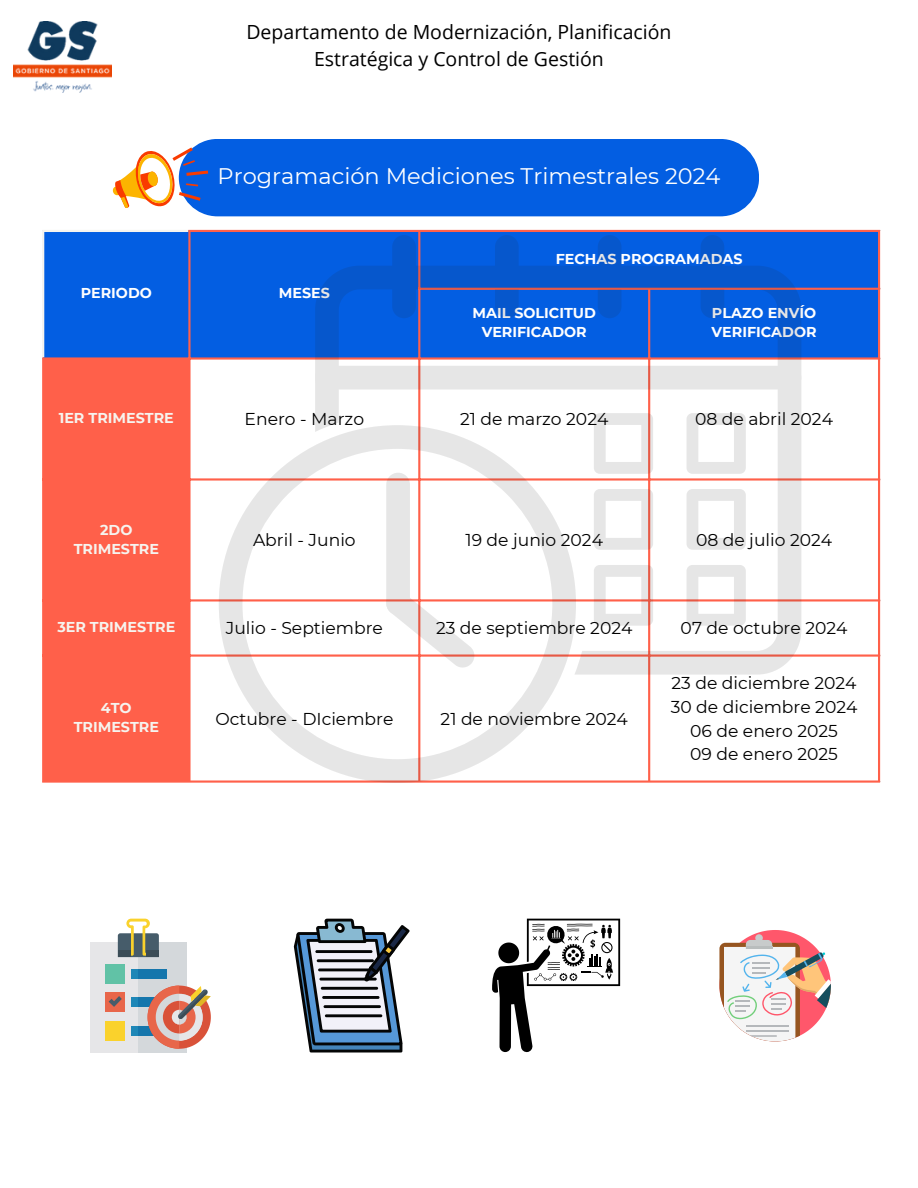
<style>
.page{position:relative;width:918px;height:1188px;background:#fff}
.page>*{position:absolute;margin:0;border:0;box-sizing:border-box;transform-origin:0 0}
.t1{font:22.5px "Montserrat";color:#fff}
.t2{font:19.5px/27px "Open Sans";color:#000;text-align:center}
.t3{font:17.1px "Montserrat";color:#000}
.t4{font:700 14.25px/19.2px "Montserrat";color:#fff;text-align:center}
.t5{font:700 14.25px/19.2px "Montserrat";color:#f6f4ef;text-align:center}
</style>
<div class="page">
<div style="left:44px;top:232px;width:834px;height:125px;background:#035ee2"></div>
<div style="left:44px;top:360px;width:144px;height:420px;background:#ff604a"></div>
<hr style="left:42px;top:232px;width:2px;height:125px;background:#f6f4ef">
<hr style="left:42px;top:230px;width:146px;height:2px;background:#f6f4ef">
<hr style="left:42px;top:360px;width:2px;height:420px;background:#ff604a">
<hr style="left:188px;top:232px;width:3px;height:548px;background:#ff604a">
<hr style="left:418px;top:232px;width:2px;height:548px;background:#ff604a">
<hr style="left:648px;top:290px;width:2px;height:490px;background:#ff604a">
<hr style="left:878px;top:232px;width:2px;height:548px;background:#ff604a">
<hr style="left:188px;top:230px;width:692px;height:2px;background:#ff604a">
<hr style="left:418px;top:288px;width:462px;height:2px;background:#ff604a">
<hr style="left:42px;top:357px;width:838px;height:3px;background:#ff604a">
<hr style="left:42px;top:478px;width:838px;height:3px;background:#ff604a">
<hr style="left:42px;top:599px;width:838px;height:3px;background:#ff604a">
<hr style="left:42px;top:654px;width:838px;height:3px;background:#ff604a">
<hr style="left:42px;top:780px;width:838px;height:3px;background:#ff604a">
<svg style="left:719px;top:930px;width:112px;height:112px"></svg>
<hr style="left:746px;top:947px;width:26px;height:2px;background:#b9bdbd">
<svg style="left:492px;top:919px;width:128px;height:133px"></svg>
<svg style="left:294px;top:919px;width:116px;height:134px"></svg>
<div style="left:90px;top:942px;width:97px;height:111px;background:#e6e6e8"></div>
<div style="left:138px;top:942px;width:49px;height:111px;background:#d4d8db"></div>
<div style="left:106px;top:964px;width:19px;height:19px;background:#61c2a6"></div>
<div style="left:106px;top:992px;width:19px;height:20px;background:#e8664a"></div>
<div style="left:106px;top:1021px;width:19px;height:19px;background:#fad22c"></div>
<div style="left:131px;top:969px;width:35px;height:9px;background:#1e87b7"></div>
<div style="left:131px;top:998px;width:35px;height:9px;background:#1e87b7"></div>
<div style="left:131px;top:1026px;width:35px;height:9px;background:#1e87b7"></div>
<div style="left:138px;top:969px;width:28px;height:9px;background:#1576ac"></div>
<div style="left:138px;top:998px;width:28px;height:9px;background:#1576ac"></div>
<div style="left:138px;top:1026px;width:28px;height:9px;background:#1576ac"></div>
<svg style="left:109px;top:996px;width:13px;height:11px"></svg>
<svg style="left:118px;top:919px;width:41px;height:38px"></svg>
<div style="left:118px;top:951px;width:12px;height:6px;background:#3b4c56"></div>
<div style="left:146px;top:951px;width:13px;height:6px;background:#3b4c56"></div>
<svg style="left:148px;top:986px;width:63px;height:63px"></svg>
<div style="left:179px;top:139px;width:580px;height:77px;background:#035ee2;border-radius:39px"></div>
<svg style="left:112px;top:147px;width:96px;height:61px"></svg>
<svg style="left:315px;top:266px;width:486px;height:409px"></svg>
<div style="left:315px;top:366px;width:486px;height:24px;background:#e6e6e6;border-radius:12px"></div>
<div style="left:392px;top:235px;width:24px;height:83px;background:#0657cc;border-radius:12px"></div>
<div style="left:495px;top:235px;width:24px;height:83px;background:#0657cc;border-radius:12px"></div>
<div style="left:598px;top:235px;width:23px;height:83px;background:#0657cc;border-radius:12px"></div>
<div style="left:701px;top:235px;width:23px;height:83px;background:#0657cc;border-radius:12px"></div>
<svg style="left:219px;top:425px;width:357px;height:358px"></svg>
<svg style="left:687px;top:413px;width:59px;height:61px"></svg>
<svg style="left:594px;top:413px;width:59px;height:61px"></svg>
<svg style="left:687px;top:489px;width:59px;height:61px"></svg>
<svg style="left:594px;top:489px;width:59px;height:61px"></svg>
<svg style="left:687px;top:565px;width:59px;height:61px"></svg>
<svg style="left:594px;top:565px;width:59px;height:61px"></svg>
<div style="left:386px;top:473px;width:24px;height:142px;background:#e6e6e6;border-radius:12px"></div>
<svg style="left:385px;top:590px;width:91px;height:79px"></svg>
<img style="left:13px;top:21px;width:98px;height:71px">
<p class="t2" style="left:246px;top:18px;width:427px">Departamento de Modernización, Planificación<br>Estratégica y Control de Gestión</p>
<p class="t1" style="left:218px;top:162px;width:504px">Programación Mediciones Trimestrales 2024</p>
<p class="t4" style="left:81px;top:284px;width:73px">PERIODO</p>
<p class="t4" style="left:279px;top:284px;width:53px">MESES</p>
<h1 class="t4" style="left:556px;top:249px;width:188px">FECHAS PROGRAMADAS</h1>
<p class="t4" style="left:472px;top:303px;width:125px">MAIL SOLICITUD<br>VERIFICADOR</p>
<p class="t4" style="left:712px;top:303px;width:107px;text-align:left">PLAZO ENVÍO<br>VERIFICADOR</p>
<p class="t5" style="left:59px;top:408px;width:117px">1ER TRIMESTRE</p>
<p class="t3" style="left:245px;top:408px;width:121px">Enero - Marzo</p>
<p class="t3" style="left:460px;top:408px;width:150px">21 de marzo 2024</p>
<p class="t3" style="left:695px;top:408px;width:139px">08 de abril 2024</p>
<p class="t5" style="left:74px;top:520px;width:87px">2DO<br>TRIMESTRE</p>
<p class="t3" style="left:253px;top:529px;width:104px">Abril - Junio</p>
<p class="t3" style="left:465px;top:529px;width:139px">19 de junio 2024</p>
<p class="t3" style="left:696px;top:529px;width:138px">08 de julio 2024</p>
<p class="t5" style="left:57px;top:617px;width:119px">3ER TRIMESTRE</p>
<p class="t3" style="left:226px;top:618px;width:159px">Julio - Septiembre</p>
<p class="t3" style="left:436px;top:618px;width:198px">23 de septiembre 2024</p>
<p class="t3" style="left:681px;top:618px;width:168px">07 de octubre 2024</p>
<p class="t5" style="left:74px;top:698px;width:87px">4TO<br>TRIMESTRE</p>
<p class="t3" style="left:215px;top:709px;width:180px">Octubre - DIciembre</p>
<p class="t3" style="left:441px;top:709px;width:189px">21 de noviembre 2024</p>
<p class="t3" style="left:672px;top:673px;width:187px">23 de diciembre 2024</p>
<p class="t3" style="left:671px;top:696px;width:188px">30 de diciembre 2024</p>
<p class="t3" style="left:690px;top:720px;width:149px">06 de enero 2025</p>
<p class="t3" style="left:690px;top:744px;width:149px">09 de enero 2025</p>
</div>
